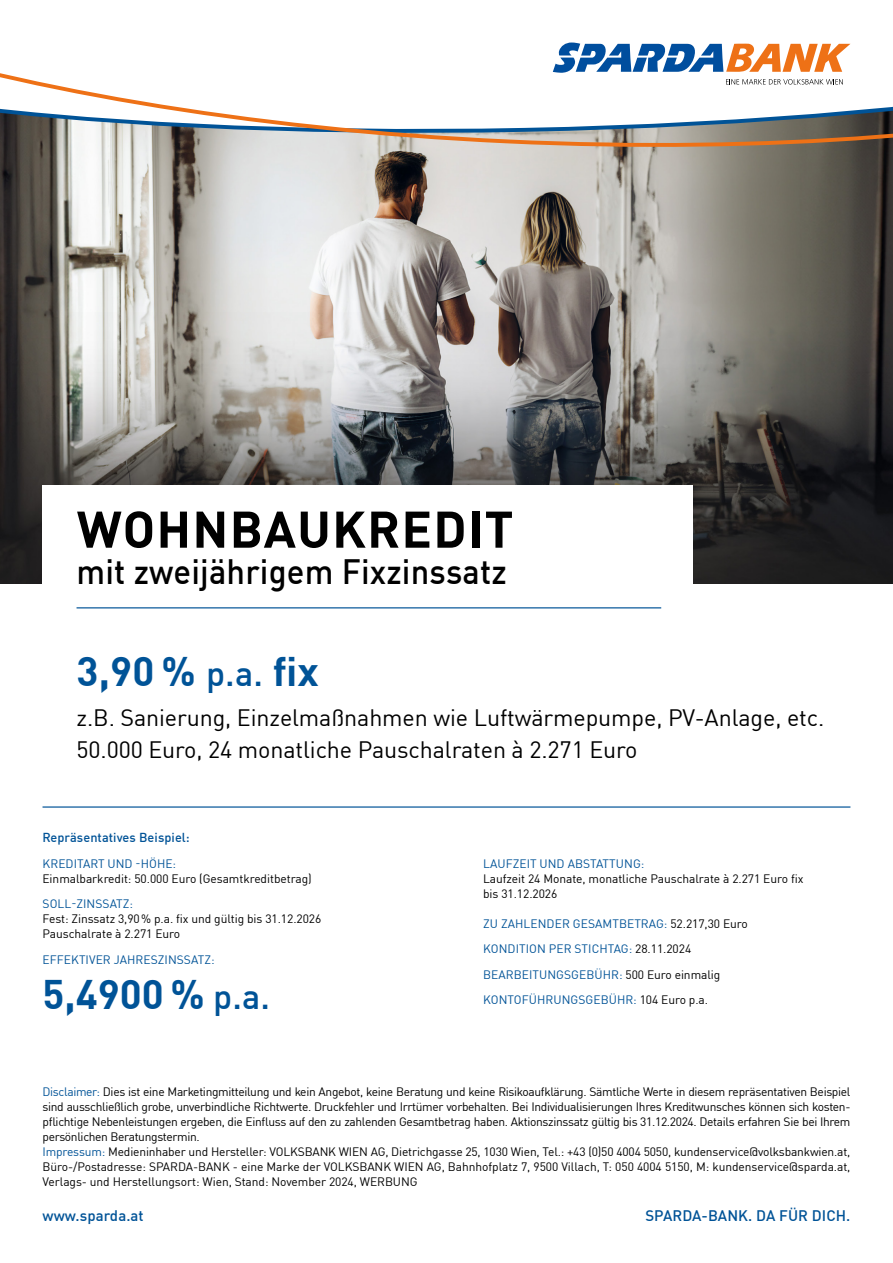
<style>
.page{position:relative;width:893px;height:1263px;background:#fff}
.page>*{position:absolute;margin:0;border:0;box-sizing:border-box;transform-origin:0 0}
.t1{font:700 50.7px "DINOT";letter-spacing:.025em;color:#000}
.t2{font:700 40.5px "DINOT";color:#005397}
.t3{font:500 34.5px "DINOT";letter-spacing:.005em;color:#000;scale:.95 1}
.t4{font:23.25px/31.5px "DINOT";letter-spacing:-.005em;color:#000}
.t5{font:500 15px "DINOT";letter-spacing:.005em;color:#005397}
.t6{font:500 12.75px "DINOT";letter-spacing:.005em;color:#005397}
.t7{font:12px/15px "DINOT";letter-spacing:-.03em;color:#000}
.t8{font:12px/25.5px "DINOT";letter-spacing:.005em;color:#005397}
.t9{font:12px/15px "DINOT";letter-spacing:-.005em;color:#000}
.s1{font-weight:500;font-size:34.5px}
.s2{color:#000}
.s3{color:#005397}
</style>
<div class="page">
<img style="left:0;top:166px;width:893px;height:417px">
<div style="left:43px;top:486px;width:650px;height:114px;background:#fff"></div>
<hr style="left:77px;top:607px;width:584px;height:1px;background:#005397">
<hr style="left:43px;top:806px;width:807px;height:2px;background:#005397">
<svg style="left:0;top:42px;width:893px;height:124px"></svg>
<h1 class="t1" style="left:77px;top:490px;width:438px">WOHNBAUKREDIT</h1>
<h3 class="t3" style="left:77px;top:545px;width:454px">mit zweijährigem Fixzinssatz</h3>
<h2 class="t2" style="left:77px;top:639px;width:244px">3,90 % <span class="s1">p.a.</span> fix</h2>
<h3 class="t4" style="left:77px;top:700px;width:749px">z.B. Sanierung, Einzelmaßnahmen wie Luftwärmepumpe, PV-Anlage, etc.<br>50.000 Euro, 24 monatliche Pauschalraten à 2.271 Euro</h3>
<p class="t6" style="left:43px;top:827px;width:149px">Repräsentatives Beispiel:</p>
<p class="t8" style="left:43px;top:850px;width:135px">KREDITART UND -HÖHE:</p>
<p class="t9" style="left:43px;top:870px;width:271px">Einmalbarkredit: 50.000 Euro (Gesamtkreditbetrag)</p>
<p class="t8" style="left:43px;top:890px;width:92px">SOLL-ZINSSATZ:</p>
<p class="t9" style="left:43px;top:910px;width:280px">Fest: Zinssatz 3,90% p.a. fix und gültig bis 31.12.2026<br>Pauschalrate à 2.271 Euro</p>
<p class="t8" style="left:43px;top:946px;width:174px">EFFEKTIVER JAHRESZINSSATZ:</p>
<h2 class="t2" style="left:43px;top:962px;width:229px">5,4900 % <span class="s1">p.a.</span></h2>
<p class="t8" style="left:483px;top:850px;width:163px">LAUFZEIT UND ABSTATTUNG:</p>
<p class="t9" style="left:483px;top:870px;width:322px">Laufzeit 24 Monate, monatliche Pauschalrate à 2.271 Euro fix bis 31.12.2026</p>
<p class="t8" style="left:483px;top:910px;width:266px">ZU ZAHLENDER GESAMTBETRAG: <span class="s2">52.217,30 Euro </span>KONDITION PER STICHTAG: <span class="s2">28.11.2024<br></span>BEARBEITUNGSGEBÜHR: <span class="s2">500 Euro einmalig </span>KONTOFÜHRUNGSGEBÜHR: <span class="s2">104 Euro p.a.</span></p>
<p class="t7" style="left:43px;top:1083px;width:809px"><span class="s3">Disclaimer:</span> Dies ist eine Marketingmitteilung und kein Angebot, keine Beratung und keine Risikoaufklärung. Sämtliche Werte in diesem repräsentativen Beispiel sind ausschließlich grobe, unverbindliche Richtwerte. Druckfehler und Irrtümer vorbehalten. Bei Individualisierungen Ihres Kreditwunsches können sich kosten&shy;pflichtige Nebenleistungen ergeben, die Einfluss auf den zu zahlenden Gesamtbetrag haben. Aktionszinssatz gültig bis 31.12.2024. Details erfahren Sie bei Ihrem persönlichen Beratungstermin.<br><span class="s3">Impressum:</span> Medieninhaber und Hersteller: VOLKSBANK WIEN AG, Dietrichgasse 25, 1030 Wien, Tel.: +43 (0)50 4004 5050, kundenservice@volksbankwien.at, Büro-/Postadresse: SPARDA-BANK - eine Marke der VOLKSBANK WIEN AG, Bahnhofplatz 7, 9500 Villach, T: 050 4004 5150, M: kundenservice@sparda.at, Verlags- und Herstellungsort: Wien, Stand: November 2024, WERBUNG</p>
<p class="t5" style="left:43px;top:1204px;width:103px">www.sparda.at</p>
<p class="t5" style="left:645px;top:1204px;width:207px">SPARDA-BANK. DA FÜR DICH.</p>
</div>
